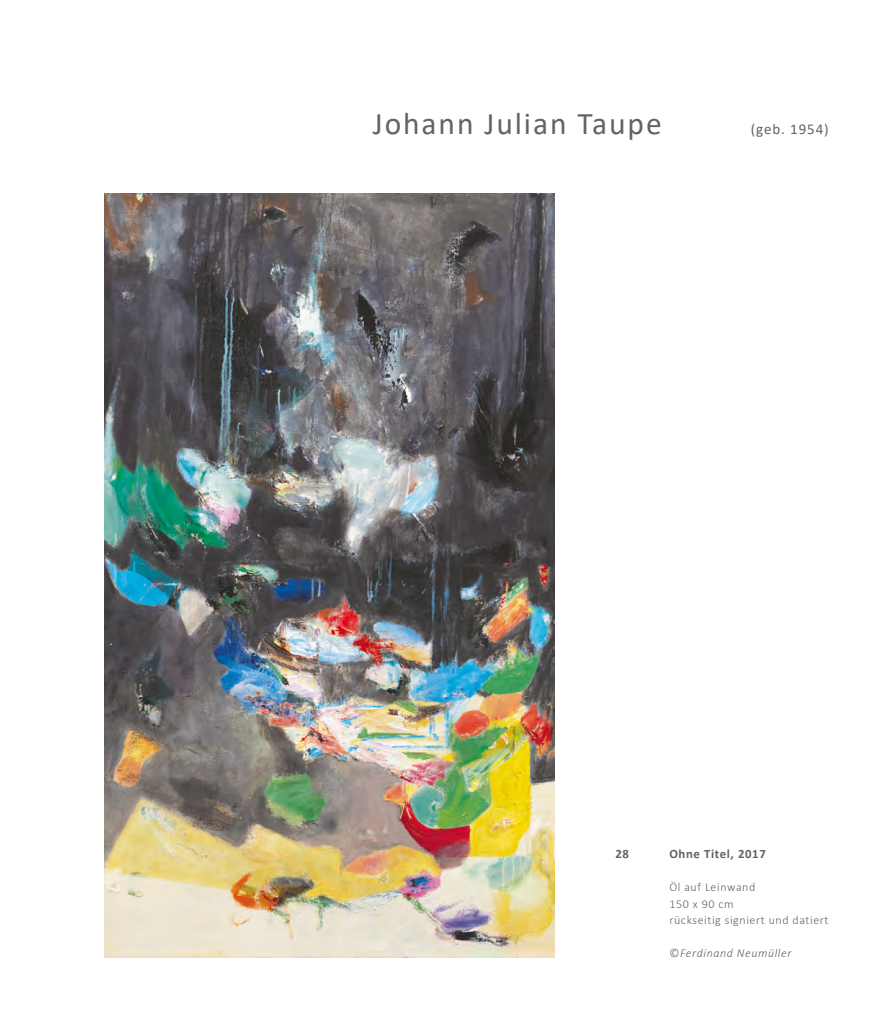
<style>
.page{position:relative;width:893px;height:1021px;background:#fff}
.page>*{position:absolute;margin:0;border:0;box-sizing:border-box;transform-origin:0 0}
.t1{font:31.5px "Calibri";letter-spacing:.06em;color:#646363}
.t2{font:15px "Calibri";letter-spacing:.06em;color:#646363}
.t3{font:700 12.75px "Calibri";letter-spacing:.05em;color:#646363}
.t4{font:300 12px "Calibri";letter-spacing:.05em;color:#646363}
.t5{font:italic 300 12px "Calibri";letter-spacing:.05em;color:#646363}
.s1{font-style:normal}
</style>
<div class="page">
<img style="left:104px;top:193px;width:451px;height:764px">
<p class="t1" style="left:373px;top:102px;width:290px">Johann Julian Taupe</p>
<p class="t2" style="left:751px;top:119px;width:80px">(geb. 1954)</p>
<p class="t3" style="left:615px;top:844px;width:15px">28</p>
<p class="t3" style="left:669px;top:844px;width:98px">Ohne Titel, 2017</p>
<p class="t4" style="left:669px;top:879px;width:87px">Öl auf Leinwand</p>
<p class="t4" style="left:669px;top:896px;width:66px">150 x 90 cm</p>
<p class="t4" style="left:669px;top:912px;width:161px">rückseitig signiert und datiert</p>
<p class="t5" style="left:669px;top:945px;width:124px"><span class="s1">©</span>Ferdinand Neumüller</p>
</div>
